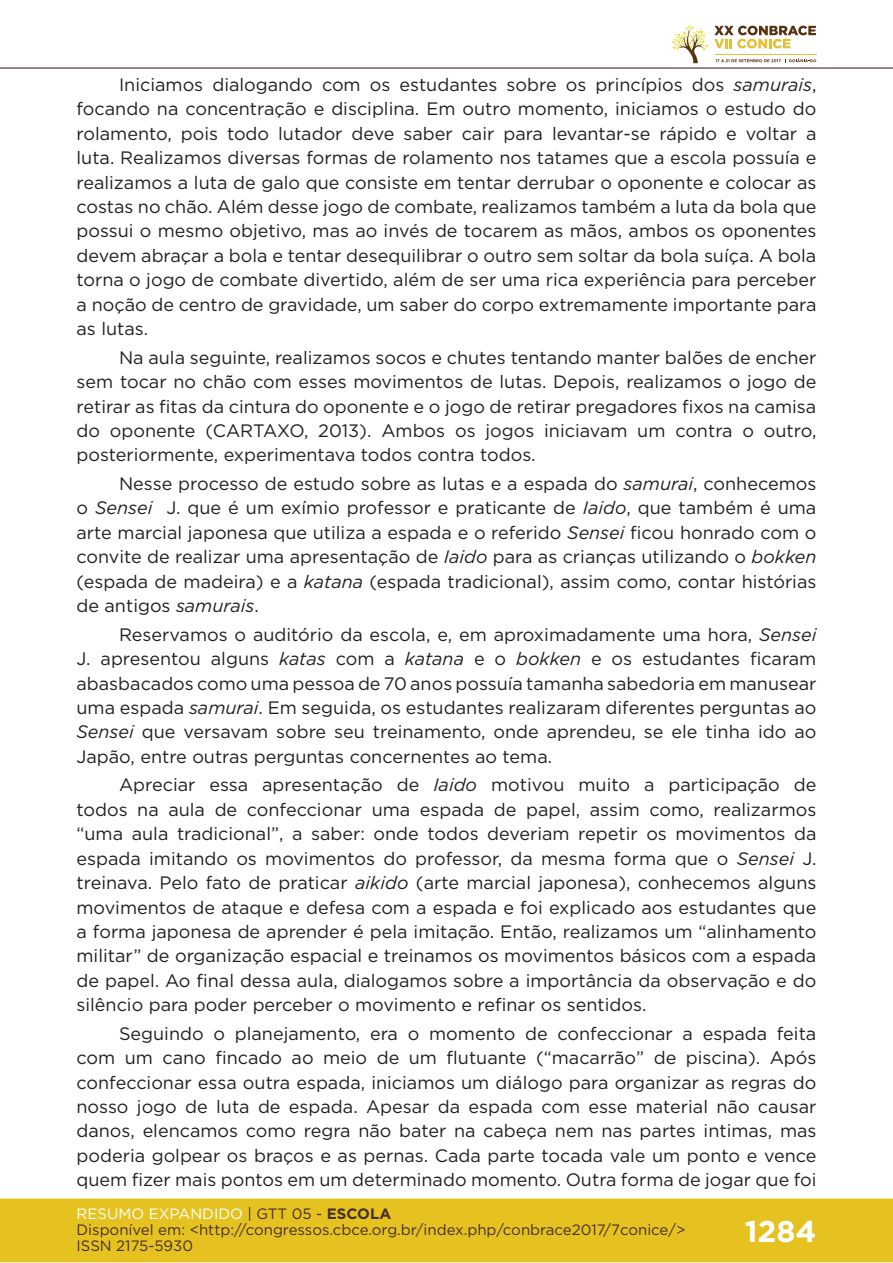
<style>
.page{position:relative;width:893px;height:1263px;background:#fff}
.page>*{position:absolute;margin:0;border:0;box-sizing:border-box;transform-origin:0 0}
.t1{font:700 30px "Gotham";color:#fff}
.t2{font:18px/24.5px "Gotham";color:#231f20;text-align:justify}
.t3{font:15px/16px "Gotham";color:#462f2a}
.s1{font-style:italic}
.s2{color:#fff}
.s3{color:#442f2a}
.s4{font-weight:700;color:#442f2a}
</style>
<div class="page">
<div style="left:0;top:1198px;width:893px;height:64px;background:#e6c221;border:2px solid #e6c221"></div>
<hr style="left:0;top:67px;width:893px;height:2px;background:#442f2a">
<svg style="left:672px;top:26px;width:144px;height:37px"></svg>
<p class="t2" style="left:77px;top:72px;width:741px;text-indent:43px">Iniciamos dialogando com os estudantes sobre os princípios dos <span class="s1">samurais</span>, focando na concentração e disciplina. Em outro momento, iniciamos o estudo do rolamento, pois todo lutador deve saber cair para levantar-se rápido e voltar a luta. Realizamos diversas formas de rolamento nos tatames que a escola possuía e realizamos a luta de galo que consiste em tentar derrubar o oponente e colocar as costas no chão. Além desse jogo de combate, realizamos também a luta da bola que possui o mesmo objetivo, mas ao invés de tocarem as mãos, ambos os oponentes devem abraçar a bola e tentar desequilibrar o outro sem soltar da bola suíça. A bola torna o jogo de combate divertido, além de ser uma rica experiência para perceber a noção de centro de gravidade, um saber do corpo extremamente importante para as lutas.</p>
<p class="t2" style="left:77px;top:345px;width:741px;text-indent:43px">Na aula seguinte, realizamos socos e chutes tentando manter balões de encher sem tocar no chão com esses movimentos de lutas. Depois, realizamos o jogo de retirar as fitas da cintura do oponente e o jogo de retirar pregadores fixos na camisa do oponente (CARTAXO, 2013). Ambos os jogos iniciavam um contra o outro, posteriormente, experimentava todos contra todos.</p>
<p class="t2" style="left:77px;top:471px;width:741px;text-indent:43px">Nesse processo de estudo sobre as lutas e a espada do <span class="s1">samurai</span>, conhecemos o <span class="s1">Sensei</span> J. que é um exímio professor e praticante de <span class="s1">Iaido</span>, que também é uma arte marcial japonesa que utiliza a espada e o referido <span class="s1">Sensei</span> ficou honrado com o convite de realizar uma apresentação de <span class="s1">Iaido</span> para as crianças utilizando o <span class="s1">bokken </span>(espada de madeira) e a <span class="s1">katana</span> (espada tradicional), assim como, contar histórias de antigos <span class="s1">samurais</span>.</p>
<p class="t2" style="left:77px;top:622px;width:741px;text-indent:43px">Reservamos o auditório da escola, e, em aproximadamente uma hora, <span class="s1">Sensei </span>J. apresentou alguns <span class="s1">katas</span> com a <span class="s1">katana</span> e o <span class="s1">bokken</span> e os estudantes ficaram abasbacados como uma pessoa de 70 anos possuía tamanha sabedoria em manusear uma espada <span class="s1">samurai</span>. Em seguida, os estudantes realizaram diferentes perguntas ao <span class="s1">Sensei</span> que versavam sobre seu treinamento, onde aprendeu, se ele tinha ido ao Japão, entre outras perguntas concernentes ao tema.</p>
<p class="t2" style="left:77px;top:772px;width:741px;text-indent:43px">Apreciar essa apresentação de <span class="s1">Iaido</span> motivou muito a participação de todos na aula de confeccionar uma espada de papel, assim como, realizarmos “uma aula tradicional”, a saber: onde todos deveriam repetir os movimentos da espada imitando os movimentos do professor, da mesma forma que o <span class="s1">Sensei</span> J. treinava. Pelo fato de praticar <span class="s1">aikido</span> (arte marcial japonesa), conhecemos alguns movimentos de ataque e defesa com a espada e foi explicado aos estudantes que a forma japonesa de aprender é pela imitação. Então, realizamos um “alinhamento militar” de organização espacial e treinamos os movimentos básicos com a espada de papel. Ao final dessa aula, dialogamos sobre a importância da observação e do silêncio para poder perceber o movimento e refinar os sentidos.</p>
<p class="t2" style="left:77px;top:1021px;width:741px;text-indent:43px">Seguindo o planejamento, era o momento de confeccionar a espada feita com um cano fincado ao meio de um flutuante (“macarrão” de piscina). Após confeccionar essa outra espada, iniciamos um diálogo para organizar as regras do nosso jogo de luta de espada. Apesar da espada com esse material não causar danos, elencamos como regra não bater na cabeça nem nas partes intimas, mas poderia golpear os braços e as pernas. Cada parte tocada vale um ponto e vence quem fizer mais pontos em um determinado momento. Outra forma de jogar que foi</p>
<p class="t3" style="left:77px;top:1205px;width:610px"><span class="s2">RESUMO EXPANDIDO</span> <span class="s3">| GTT 05 -</span> <span class="s4">ESCOLA<br></span>Disponível em: &lt;http://congressos.cbce.org.br/index.php/conbrace2017/7conice/&gt;<br>ISSN 2175-5930</p>
<h1 class="t1" style="left:745px;top:1212px;width:73px">1284</h1>
</div>
